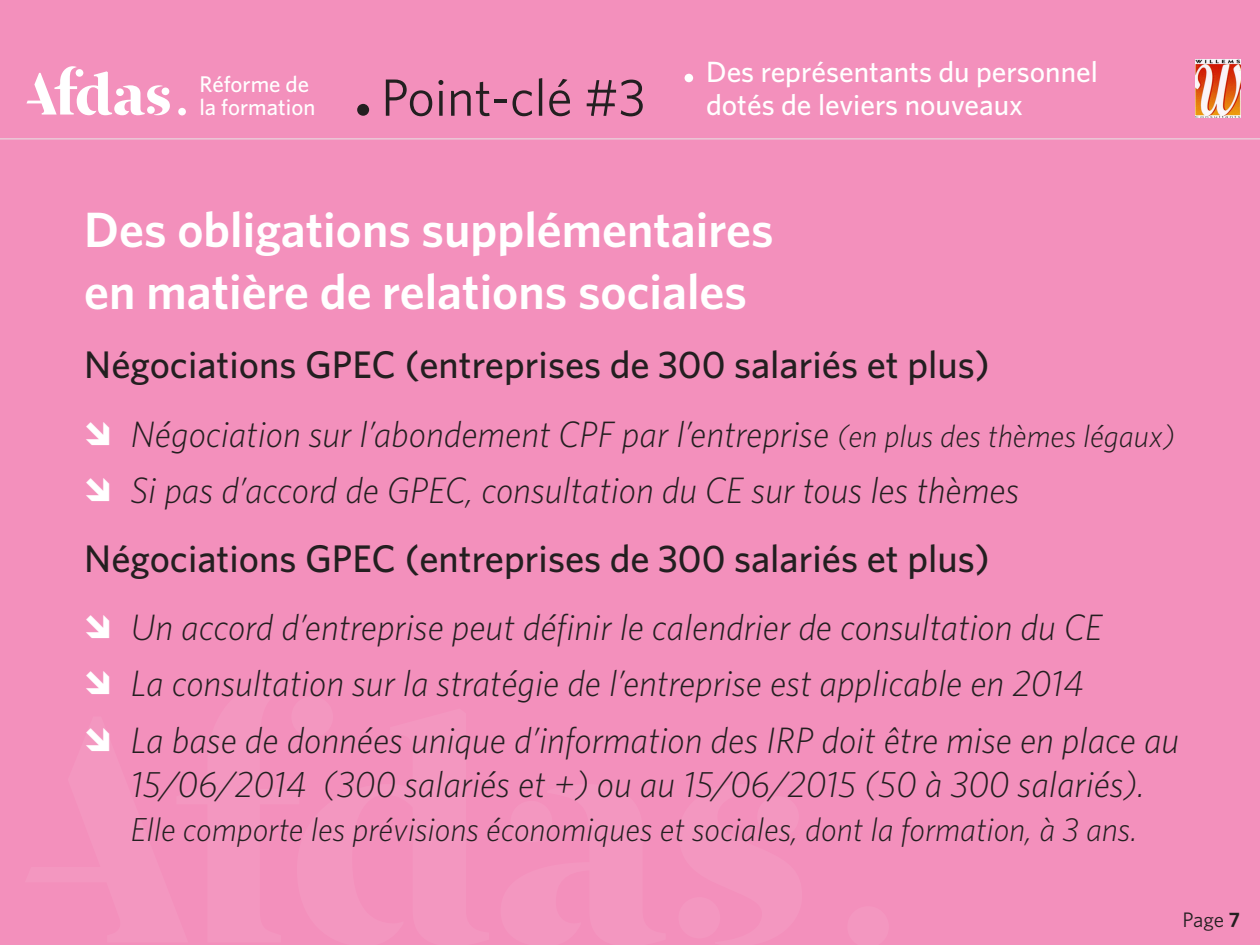
<style>
.page{position:relative;width:1260px;height:945px;background:#f390bc}
.page>*{position:absolute;margin:0;border:0;box-sizing:border-box;transform-origin:0 0}
.t1{font:73.15px "Afdas";color:#fff}
.t2{font:52.5px "Whitney";color:#231f20}
.t3{font:600 49.7px/61.9px "Whitney";color:#fff}
.t4{font:500 38.5px "Whitney";color:#231f20}
.t5{font:italic 300 36.75px/44.1px "Whitney";color:#231f20}
.t6{font:italic 300 33.25px "Whitney";color:#231f20}
.LEGENDE{font:500 29.4px/33.2px "Whitney";color:#fff}
.t7{font:500 22.75px "Whitney";color:#fff}
.t8{font:21px "Whitney";color:#231f20}
.s1{font-size:31.5px}
.s2{font-weight:600}
</style>
<div class="page">
<img style="left:1195px;top:59px;width:45px;height:59px">
<svg style="left:26px;top:66px;width:144px;height:49px"></svg>
<hr style="left:0;top:138px;width:1260px;height:1px;background:#e6e6e6">
<div style="left:357px;top:104px;width:12px;height:12px;background:#231f20;border-radius:50%"></div>
<div style="left:685px;top:74px;width:8px;height:8px;background:#fff;border-radius:50%"></div>
<p class="t7" style="left:199px;top:71px;width:111px">Réforme de</p>
<h1 class="t1" style="left:172px;top:46px;width:21px">.</h1>
<p class="t7" style="left:199px;top:94px;width:117px">la formation</p>
<p class="t2" style="left:381px;top:66px;width:266px">Point-clé #3</p>
<p class="LEGENDE" style="left:706px;top:55px;width:393px">Des représentants du personnel dotés de leviers nouveaux</p>
<p class="t3" style="left:84px;top:198px;width:691px">Des obligations supplémentaires en matière de relations sociales</p>
<p class="t4" style="left:84px;top:341px;width:907px">Négociations GPEC (entreprises de 300 salariés et plus)</p>
<p class="t5" style="left:131px;top:411px;width:1046px">Négociation sur l’abondement CPF par l’entreprise <span class="s1">(en plus des thèmes légaux)</span></p>
<p class="t5" style="left:131px;top:467px;width:890px">Si pas d’accord de GPEC, consultation du CE sur tous les thèmes</p>
<p class="t4" style="left:84px;top:535px;width:907px">Négociations GPEC (entreprises de 300 salariés et plus)</p>
<p class="t5" style="left:131px;top:605px;width:973px">Un accord d’entreprise peut définir le calendrier de consultation du CE</p>
<p class="t5" style="left:131px;top:661px;width:955px">La consultation sur la stratégie de l’entreprise est applicable en 2014</p>
<p class="t5" style="left:131px;top:717px;width:1050px">La base de données unique d’information des IRP doit être mise en place au<br>15/06/2014 (300 salariés et +) ou au 15/06/2015 (50 à 300 salariés).</p>
<p class="t6" style="left:131px;top:810px;width:1008px">Elle comporte les prévisions économiques et sociales, dont la formation, à 3 ans.</p>
<p class="t8" style="left:1183px;top:907px;width:59px">Page <span class="s2">7</span></p>
</div>
